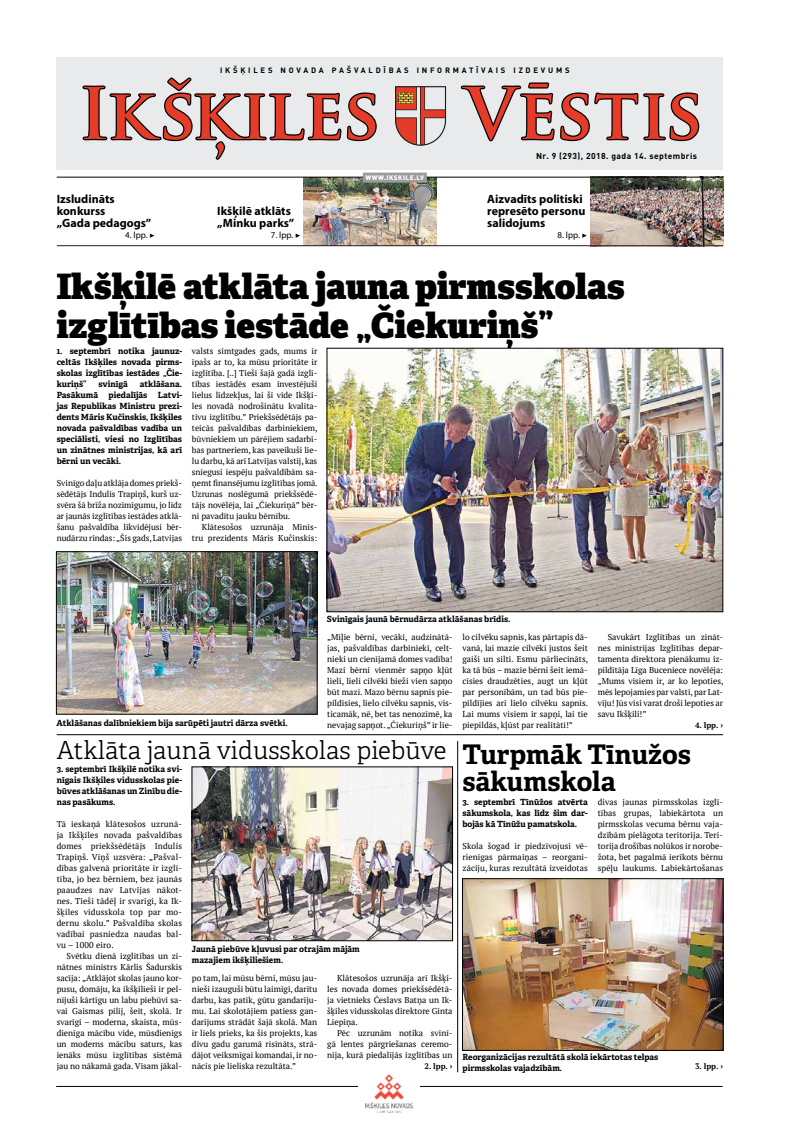
<style>
.page{position:relative;width:794px;height:1129px;background:#fff}
.page>*{position:absolute;margin:0;border:0;box-sizing:border-box;transform-origin:0 0}
.t1{font:800 35px/38px "Adelle";color:#000}
.t2{font:700 27px/27px "Adelle";color:#000}
.t3{font:300 25px "Adelle";color:#000}
.t4{font:700 12px/12px "Myriad Pro";color:#000}
.t5{font:9px "Myriad Pro";color:#000}
.t6{font:8.5px/11px "PT Serif";color:#000;text-align:justify}
.t7{font:700 8.5px/11px "Adelle";color:#000;text-align:justify}
.t8{font:700 8.5px "DIN Pro";letter-spacing:.05em;color:#000}
.t9{font:700 8px "PT Serif";color:#000}
.t10{font:700 7.7px "DIN Pro";letter-spacing:.355em;color:#000}
.t11{font:900 6.5px "DIN Pro";letter-spacing:.07em;color:#fff}
.s1{font-family:"Minion Pro"}
.s2{font-size:8.5px}
</style>
<div class="page">
<img style="left:590px;top:176px;width:133px;height:69px">
<img style="left:304px;top:178px;width:132px;height:67px">
<hr style="left:56px;top:1085px;width:666px;height:1px;background:#000">
<hr style="left:57px;top:177px;width:666px;height:1px;background:#000">
<div style="left:57px;top:57px;width:666px;height:112px;background:#e8eaeb"></div>
<svg style="left:82px;top:77px;width:259px;height:83px"></svg>
<svg style="left:347px;top:92px;width:30px;height:49px"></svg>
<svg style="left:461px;top:82px;width:93px;height:59px"></svg>
<svg style="left:560px;top:92px;width:139px;height:49px"></svg>
<svg style="left:395px;top:86px;width:51px;height:60px"></svg>
<div style="left:363px;top:172px;width:64px;height:10px;background:#9c9c9d"></div>
<hr style="left:57px;top:245px;width:666px;height:1px;background:#2e171f">
<div style="left:358px;top:1080px;width:62px;height:11px;background:#fff"></div>
<img style="left:366px;top:1074px;width:47px;height:38px">
<img style="left:58px;top:553px;width:257px;height:159px">
<div style="left:56px;top:551px;width:261px;height:163px;border:1px solid #000"></div>
<img style="left:464px;top:880px;width:257px;height:168px">
<div style="left:462px;top:878px;width:261px;height:172px;border:1px solid #000"></div>
<hr style="left:57px;top:734px;width:666px;height:1px;background:#000">
<hr style="left:457px;top:741px;width:1px;height:330px;background:#000">
<img style="left:194px;top:768px;width:257px;height:170px">
<div style="left:192px;top:766px;width:261px;height:174px;border:1px solid #000"></div>
<img style="left:329px;top:350px;width:392px;height:260px">
<div style="left:327px;top:348px;width:396px;height:264px;border:1px solid #000"></div>
<p class="t10" style="left:220px;top:65px;width:351px">IKŠĶILES NOVADA PAŠVALDĪBAS INFORMATĪVAIS IZDEVUMS</p>
<p class="t11" style="left:365px;top:173px;width:60px">WWW.IKSKILE.LV</p>
<p class="t8" style="left:536px;top:150px;width:162px">Nr. 9 (293), 2018. gada 14. septembris</p>
<h3 class="t4" style="left:487px;top:192px;width:100px">Aizvadīts politiski represēto personu salidojums</h3>
<p class="t5" style="left:557px;top:229px;width:31px">8. lpp. <span class="s1">▶</span></p>
<h1 class="t1" style="left:57px;top:268px;width:570px">Ikšķilē atklāta jauna pirmsskolas izglītības iestāde „Čiekuriņš”</h1>
<p class="t7" style="left:57px;top:345px;width:127px">1. septembrī notika jaunuz&shy;celtās Ikšķiles novada pirms&shy;skolas izglītības iestādes „Čie&shy;kuriņš”</p>
<h3 class="t4" style="left:57px;top:192px;width:96px">Izsludināts konkurss<br>„Gada pedagogs”</h3>
<p class="t5" style="left:125px;top:229px;width:31px">4. lpp. <span class="s1">▶</span></p>
<h3 class="t4" style="left:217px;top:204px;width:79px">Ikšķilē atklāts „Minku parks”</h3>
<p class="t5" style="left:271px;top:229px;width:31px">7. lpp. <span class="s1">▶</span></p>
<p class="t6" style="left:192px;top:345px;width:127px">valsts simtgades gads, mums ir īpašs ar to, ka mūsu prioritāte ir izglītība. [..] Tieši šajā gadā izglī&shy;tības iestādēs esam investējuši lielus līdzekļus, lai šī vide Ikšķi&shy;les novadā nodrošinātu kvalita&shy;tīvu izglītību.” Priekšsēdētājs pa&shy;teicās pašvaldības darbiniekiem, būvniekiem un pārējiem sadarbī&shy;bas partneriem, kas paveikuši lie&shy;lu darbu, kā arī Latvijas valstij, kas sniegusi iespēju pašvaldībām sa&shy;ņemt finansējumu izglītības jomā.<br>Uzrunas noslēgumā priekšsēdē&shy;tājs novēlēja, lai „Čiekuriņā” bēr&shy;ni pavadītu jauku bērnību.</p>
<p class="t6" style="left:192px;top:521px;width:127px;text-align:right">Klātesošos uzrunāja Minis&shy;tru prezidents Māris Kučinskis:</p>
<p class="t7" style="left:98px;top:378px;width:31px">svinīgā</p>
<p class="t7" style="left:57px;top:378px;width:127px;text-indent:83px">atklāšana.<br>Pasākumā piedalījās Latvi&shy;jas Republikas Ministru prezi&shy;dents Māris Kučinskis, Ikšķiles novada pašvaldības vadība un speciālisti, viesi no Izglītības un zinātnes ministrijas, kā arī bērni un vecāki.</p>
<p class="t6" style="left:57px;top:477px;width:127px">Svinīgo daļu atklāja domes priekš&shy;sēdētājs Indulis Trapiņš, kurš uz&shy;svēra šā brīža nozīmīgumu, jo līdz ar jaunās izglītības iestādes atklā&shy;šanu pašvaldība likvidējusi bēr&shy;nudārzu rindas: „Šis gads, Latvijas</p>
<p class="t7" style="left:327px;top:613px;width:185px">Svinīgais jaunā bērnudārza atklāšanas brīdis.</p>
<p class="t6" style="left:327px;top:631px;width:127px">„Mīļie bērni, vecāki, audzinātā&shy;jas, pašvaldības darbinieki, celt&shy;nieki un cienījamā domes vadība!<br>Mazi bērni vienmēr sapņo kļūt lieli, lieli cilvēki bieži vien sapņo būt mazi. Mazo bērnu sapnis pie&shy;pildīsies, lielo cilvēku sapnis, vis&shy;ticamāk, nē, bet tas nenozīmē, ka nevajag sapņot. „Čiekuriņš” ir lie-</p>
<p class="t6" style="left:462px;top:631px;width:127px">lo cilvēku sapnis, kas pārtapis dā&shy;vanā, lai mazie cilvēki justos šeit gaiši un silti. Esmu pārliecināts, ka tā būs – mazie bērni šeit iemā&shy;cīsies draudzēties, augt un kļūt par personībām, un tad būs pie&shy;pildījies arī lielo cilvēku sapnis.<br>Lai mums visiem ir sapņi, lai tie piepildās, kļūst par realitāti!”</p>
<p class="t6" style="left:598px;top:631px;width:127px;text-indent:10px">Savukārt Izglītības un zināt&shy;nes ministrijas Izglītības depar&shy;tamenta direktora pienākumu iz&shy;pildītāja Līga Buceniece novēlēja: „Mums visiem ir, ar ko lepoties, mēs lepojamies par valsti, par Lat&shy;viju! Jūs visi varat droši lepoties ar savu Ikšķili!”</p>
<h3 class="t3" style="left:57px;top:735px;width:391px">Atklāta jaunā vidusskolas piebūve</h3>
<p class="t7" style="left:57px;top:763px;width:127px">3. septembrī Ikšķilē notika svi&shy;nīgais Ikšķiles vidusskolas pie&shy;būves atklāšanas un Zinību die&shy;nas pasākums.</p>
<p class="t6" style="left:57px;top:818px;width:127px">Tā ieskaņā klātesošos uzrunā&shy;ja Ikšķiles novada pašvaldības domes priekšsēdētājs Indulis Trapiņš. Viņš uzsvēra: „Pašval&shy;dības galvenā prioritāte ir izglī&shy;tība, jo bez bērniem, bez jaunās paaudzes nav Latvijas nākot&shy;nes. Tieši tādēļ ir svarīgi, ka Ik&shy;šķiles vidusskola top par mo&shy;dernu skolu.” Pašvaldība skolas vadībai pasniedza naudas bal&shy;vu – 1000 eiro.</p>
<p class="t6" style="left:57px;top:950px;width:127px;text-indent:10px">Svētku dienā izglītības un zi&shy;nātnes ministrs Kārlis Šadurskis sacīja: „Atklājot skolas jauno kor&shy;pusu, domāju, ka ikšķilieši ir pel&shy;nījuši kārtīgu un labu piebūvi sa&shy;vai Gaismas pilij, šeit, skolā. Ir svarīgi – moderna, skaista, mūs&shy;dienīga mācību vide, mūsdienīgs un moderns mācību saturs, kas ienāks mūsu izglītības sistēmā jau no nākamā gada. Visam jākal-</p>
<p class="t7" style="left:56px;top:717px;width:233px">Atklāšanas dalībniekiem bija sarūpēti jautri dārza svētki.</p>
<p class="t9" style="left:695px;top:719px;width:30px">4. lpp. <span class="s2">›</span></p>
<h2 class="t2" style="left:462px;top:740px;width:230px">Turpmāk Tīnužos sākumskola</h2>
<p class="t7" style="left:462px;top:796px;width:127px">3. septembrī Tīnūžos atvērta sākumskola, kas līdz šim dar&shy;bojās kā Tīnūžu pamatskola.</p>
<p class="t6" style="left:462px;top:840px;width:127px">Skola šogad ir piedzīvojusi vē&shy;rienīgas pārmaiņas – reorgani&shy;zāciju, kuras rezultātā izveidotas</p>
<p class="t6" style="left:598px;top:796px;width:127px">divas jaunas pirmsskolas izglī&shy;tības grupas, labiekārtota un pirmsskolas vecuma bērnu vaja&shy;dzībām pielāgota teritorija. Teri&shy;torija drošības nolūkos ir norobe&shy;žota, bet pagalmā ierīkots bērnu spēļu laukums. Labiekārtošanas</p>
<p class="t7" style="left:192px;top:943px;width:169px">Jaunā piebūve kļuvusi par otrajām mājām mazajiem ikšķiliešiem.</p>
<p class="t6" style="left:192px;top:972px;width:127px">po tam, lai mūsu bērni, mūsu jau&shy;nieši izauguši būtu laimīgi, darītu darbu, kas patīk, gūtu gandarīju&shy;mu. Lai skolotājiem patiess gan&shy;darījums strādāt šajā skolā. Man ir liels prieks, ka šis projekts, kas divu gadu garumā risināts, strā&shy;dājot veiksmīgai komandai, ir no&shy;nācis pie lieliska rezultāta.”</p>
<p class="t6" style="left:327px;top:972px;width:127px;text-indent:10px">Klātesošos uzrunāja arī Ikšķi&shy;les novada domes priekšsēdētā&shy;ja vietnieks Česlavs Batņa un Ik&shy;šķiles vidusskolas direktore Ginta Liepiņa.</p>
<p class="t6" style="left:327px;top:1027px;width:127px;text-indent:10px">Pēc uzrunām notika svinī&shy;gā lentes pārgriešanas ceremo&shy;nija, kurā piedalījās izglītības un</p>
<p class="t7" style="left:462px;top:1051px;width:197px">Reorganizācijas rezultātā skolā iekārtotas telpas pirmsskolas vajadzībām.</p>
<p class="t9" style="left:424px;top:1060px;width:30px">2. lpp. <span class="s2">›</span></p>
<p class="t9" style="left:695px;top:1060px;width:30px">3. lpp. <span class="s2">›</span></p>
</div>
